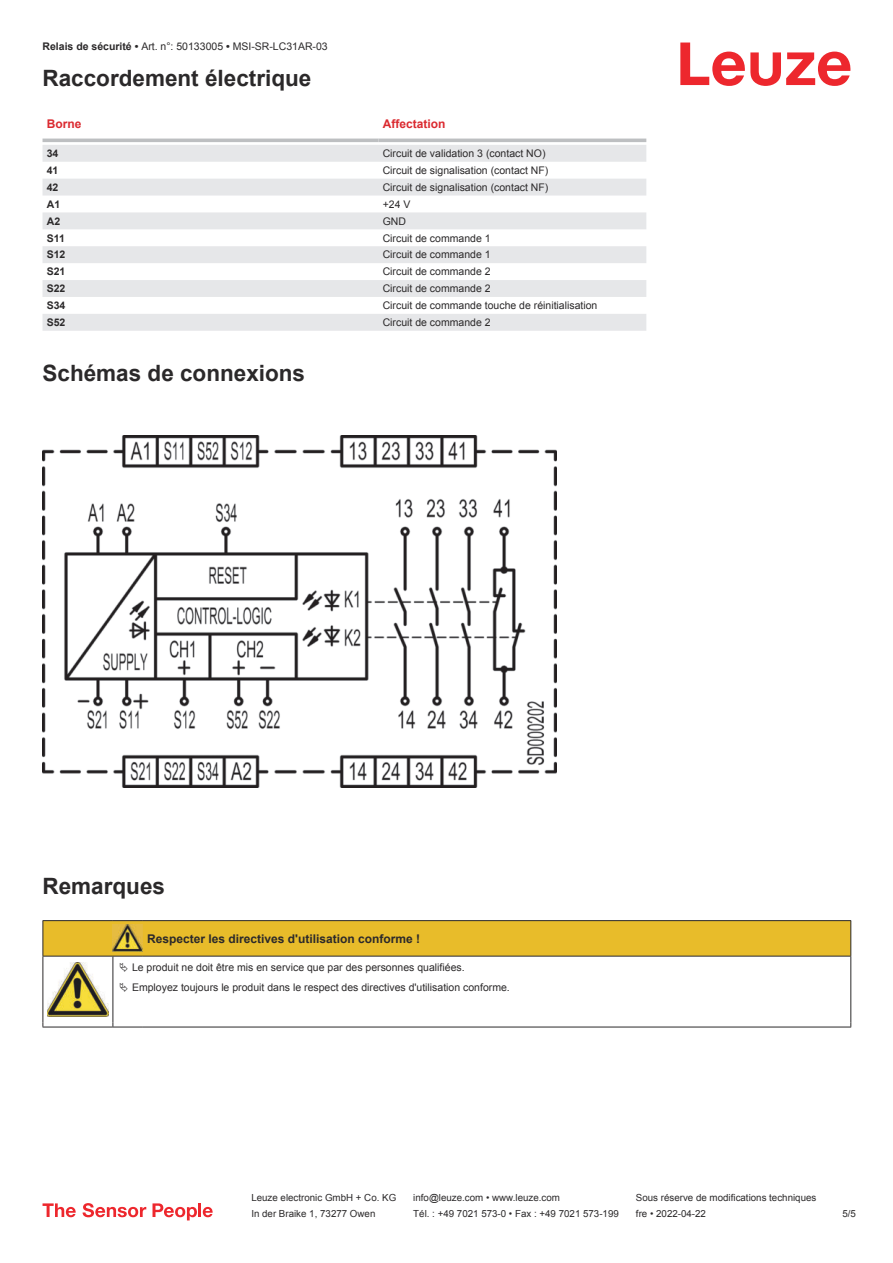
<style>
.page{position:relative;width:893px;height:1263px;background:#fff}
.page>*{position:absolute;margin:0;border:0;box-sizing:border-box;transform-origin:0 0}
.t1{font:700 22.5px "Arial";color:#2b292a}
.t2{font:700 12px "Arial";color:#2b292a}
.t3{font:700 12px "Arial";color:#db2a30}
.t4{font:10.5px/20.2px "Arial";color:#2b292a}
.t5{font:700 10.5px "Arial";color:#2b292a}
.t6{font:9.75px "Arial";color:#2b292a}
.s1{font-weight:700}
</style>
<div class="page">
<svg style="left:680px;top:43px;width:170px;height:43px"></svg>
<svg style="left:43px;top:138px;width:603px;height:1px"></svg>
<svg style="left:43px;top:145px;width:603px;height:186px;fill:#e6e7e9"></svg>
<hr style="left:43px;top:139px;width:335px;height:3px;background:#bdbfc1">
<hr style="left:378px;top:139px;width:268px;height:3px;background:#bdbfc1">
<svg style="left:43px;top:1203px;width:33px;height:14px"></svg>
<svg style="left:83px;top:1203px;width:63px;height:14px"></svg>
<svg style="left:153px;top:1203px;width:44px;height:17px"></svg>
<hr style="left:198px;top:1203px;width:3px;height:14px;background:#ed272d">
<svg style="left:203px;top:1207px;width:10px;height:10px"></svg>
<img style="left:43px;top:436px;width:513px;height:351px">
<svg style="left:44px;top:997px;width:806px;height:30px"></svg>
<hr style="left:43px;top:920px;width:70px;height:1px;background:#2b292a">
<hr style="left:113px;top:920px;width:30px;height:1px;background:#2b292a">
<hr style="left:143px;top:920px;width:708px;height:1px;background:#2b292a">
<hr style="left:43px;top:956px;width:1px;height:66px;background:#2b292a">
<hr style="left:113px;top:956px;width:1px;height:66px;background:#2b292a">
<hr style="left:850px;top:956px;width:1px;height:66px;background:#2b292a">
<hr style="left:43px;top:1027px;width:70px;height:1px;background:#2b292a">
<hr style="left:113px;top:1027px;width:30px;height:1px;background:#2b292a">
<hr style="left:143px;top:1027px;width:708px;height:1px;background:#2b292a">
<img style="left:47px;top:997px;width:61px;height:19px">
<svg style="left:43px;top:921px;width:808px;height:76px"></svg>
<p class="t4" style="left:43px;top:37px;width:287px"><span class="s1">Relais de sécurité •</span> Art. n°: 50133005 <span class="s1">•</span> MSI-SR-LC31AR-03</p>
<h1 class="t1" style="left:43px;top:70px;width:270px">Raccordement électrique</h1>
<p class="t3" style="left:47px;top:119px;width:36px">Borne</p>
<p class="t3" style="left:383px;top:119px;width:64px">Affectation</p>
<p class="t5" style="left:47px;top:149px;width:13px">34</p>
<p class="t4" style="left:383px;top:144px;width:164px">Circuit de validation 3 (contact NO)</p>
<p class="t5" style="left:47px;top:166px;width:13px">41</p>
<p class="t4" style="left:383px;top:161px;width:167px">Circuit de signalisation (contact NF)</p>
<p class="t5" style="left:47px;top:183px;width:13px">42</p>
<p class="t4" style="left:383px;top:178px;width:167px">Circuit de signalisation (contact NF)</p>
<p class="t5" style="left:47px;top:200px;width:15px">A1</p>
<p class="t4" style="left:383px;top:195px;width:29px">+24 V</p>
<p class="t5" style="left:47px;top:217px;width:15px">A2</p>
<p class="t4" style="left:383px;top:212px;width:25px">GND</p>
<p class="t5" style="left:47px;top:234px;width:20px">S11</p>
<p class="t4" style="left:383px;top:229px;width:109px">Circuit de commande 1</p>
<p class="t5" style="left:47px;top:251px;width:20px">S12</p>
<p class="t4" style="left:383px;top:246px;width:109px">Circuit de commande 1</p>
<p class="t5" style="left:47px;top:268px;width:20px">S21</p>
<p class="t4" style="left:383px;top:262px;width:109px">Circuit de commande 2</p>
<p class="t5" style="left:47px;top:285px;width:20px">S22</p>
<p class="t4" style="left:383px;top:279px;width:109px">Circuit de commande 2</p>
<p class="t5" style="left:47px;top:301px;width:20px">S34</p>
<p class="t4" style="left:383px;top:296px;width:216px">Circuit de commande touche de réinitialisation</p>
<p class="t5" style="left:47px;top:318px;width:20px">S52</p>
<p class="t4" style="left:383px;top:313px;width:109px">Circuit de commande 2</p>
<h1 class="t1" style="left:43px;top:364px;width:264px">Schémas de connexions</h1>
<h1 class="t1" style="left:43px;top:878px;width:124px">Remarques</h1>
<p class="t2" style="left:147px;top:934px;width:274px">Respecter les directives d'utilisation conforme !</p>
<p class="t4" style="left:132px;top:958px;width:379px">Le produit ne doit être mis en service que par des personnes qualifiées.<br>Employez toujours le produit dans le respect des directives d'utilisation conforme.</p>
<p class="t6" style="left:251px;top:1194px;width:146px">Leuze electronic GmbH + Co. KG</p>
<p class="t6" style="left:413px;top:1194px;width:148px">info@leuze.com • www.leuze.com</p>
<p class="t6" style="left:636px;top:1194px;width:182px">Sous réserve de modifications techniques</p>
<p class="t6" style="left:251px;top:1210px;width:126px">In der Braike 1, 73277 Owen</p>
<p class="t6" style="left:413px;top:1210px;width:207px">Tél. : +49 7021 573-0 • Fax : +49 7021 573-199</p>
<p class="t6" style="left:636px;top:1210px;width:72px">fre • 2022-04-22</p>
<p class="t6" style="left:842px;top:1210px;width:15px">5 /5</p>
</div>
